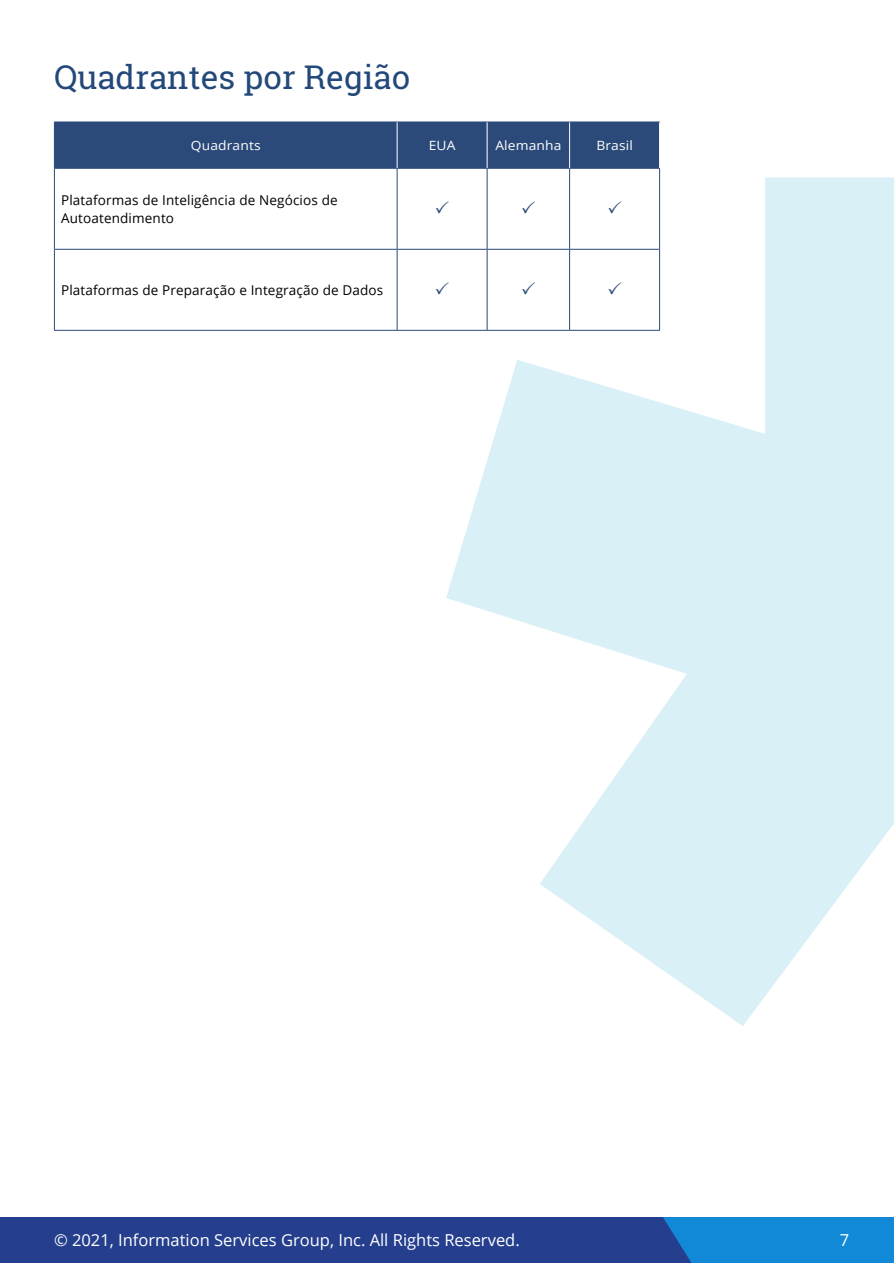
<style>
.page{position:relative;width:894px;height:1263px;background:#fff}
.page>*{position:absolute;margin:0;border:0;box-sizing:border-box;transform-origin:0 0}
.t1{font:33px "Roboto Slab";color:#23487a}
.t2{font:16.5px "Open Sans";color:#fff}
.Body_Copy{font:13.5px/18px "Open Sans";letter-spacing:.01em;color:#000}
.Body_Copy-2{font:12.75px "Open Sans";letter-spacing:.01em;color:#fff;scale:1.08 1}
</style>
<div class="page">
<div style="left:0;top:1217px;width:893px;height:46px;background:#253f8e"></div>
<div style="left:663px;top:1217px;width:230px;height:46px;background:#1289d7"></div>
<svg style="left:446px;top:177px;width:447px;height:849px;fill:#d9f0f6"></svg>
<div style="left:55px;top:123px;width:604px;height:45px;background:#2b4a79"></div>
<hr style="left:54px;top:122px;width:343px;height:1px;background:#2b4a79">
<hr style="left:397px;top:122px;width:90px;height:1px;background:#2b4a79">
<hr style="left:487px;top:122px;width:82px;height:1px;background:#2b4a79">
<hr style="left:569px;top:122px;width:90px;height:1px;background:#2b4a79">
<hr style="left:54px;top:168px;width:343px;height:1px;background:#2b4a79">
<hr style="left:397px;top:168px;width:90px;height:1px;background:#2b4a79">
<hr style="left:487px;top:168px;width:82px;height:1px;background:#2b4a79">
<hr style="left:569px;top:168px;width:90px;height:1px;background:#2b4a79">
<hr style="left:54px;top:122px;width:1px;height:46px;background:#2b4a79">
<hr style="left:54px;top:169px;width:1px;height:80px;background:#2b4a79">
<hr style="left:396px;top:169px;width:1px;height:80px;background:#2b4a79">
<hr style="left:486px;top:169px;width:1px;height:80px;background:#2b4a79">
<hr style="left:569px;top:169px;width:1px;height:80px;background:#2b4a79">
<hr style="left:659px;top:169px;width:1px;height:80px;background:#2b4a79">
<hr style="left:54px;top:249px;width:1px;height:81px;background:#2b4a79">
<hr style="left:396px;top:250px;width:1px;height:80px;background:#2b4a79">
<hr style="left:486px;top:250px;width:1px;height:80px;background:#2b4a79">
<hr style="left:569px;top:250px;width:1px;height:80px;background:#2b4a79">
<hr style="left:659px;top:249px;width:1px;height:81px;background:#2b4a79">
<hr style="left:55px;top:249px;width:342px;height:1px;background:#2b4a79">
<hr style="left:397px;top:249px;width:90px;height:1px;background:#2b4a79">
<hr style="left:487px;top:249px;width:82px;height:1px;background:#2b4a79">
<hr style="left:569px;top:249px;width:90px;height:1px;background:#2b4a79">
<hr style="left:54px;top:330px;width:343px;height:1px;background:#2b4a79">
<hr style="left:397px;top:330px;width:90px;height:1px;background:#2b4a79">
<hr style="left:487px;top:330px;width:82px;height:1px;background:#2b4a79">
<hr style="left:569px;top:330px;width:90px;height:1px;background:#2b4a79">
<hr style="left:396px;top:122px;width:1px;height:46px;background:#fff">
<hr style="left:486px;top:122px;width:1px;height:46px;background:#fff">
<hr style="left:569px;top:122px;width:1px;height:46px;background:#fff">
<svg style="left:446px;top:201px;width:2px;height:13px"></svg>
<svg style="left:522px;top:201px;width:13px;height:13px"></svg>
<svg style="left:608px;top:201px;width:13px;height:13px"></svg>
<svg style="left:446px;top:282px;width:2px;height:13px"></svg>
<svg style="left:522px;top:282px;width:13px;height:13px"></svg>
<svg style="left:608px;top:282px;width:13px;height:13px"></svg>
<p class="t1" style="left:54px;top:54px;width:357px">Quadrantes por Região</p>
<p class="Body_Copy-2" style="left:191px;top:137px;width:66px">Quadrants</p>
<p class="Body_Copy-2" style="left:428px;top:137px;width:26px">EUA</p>
<p class="Body_Copy-2" style="left:495px;top:137px;width:63px">Alemanha</p>
<p class="Body_Copy-2" style="left:596px;top:137px;width:35px">Brasil</p>
<p class="Body_Copy" style="left:61px;top:191px;width:278px">Plataformas de Inteligência de Negócios de<br>Autoatendimento</p>
<p class="Body_Copy" style="left:61px;top:281px;width:323px">Plataformas de Preparação e Integração de Dados</p>
<p class="t2" style="left:54px;top:1229px;width:467px">© 2021, Information Services Group, Inc. All Rights Reserved.</p>
<p class="t2" style="left:839px;top:1229px;width:11px">7</p>
</div>
